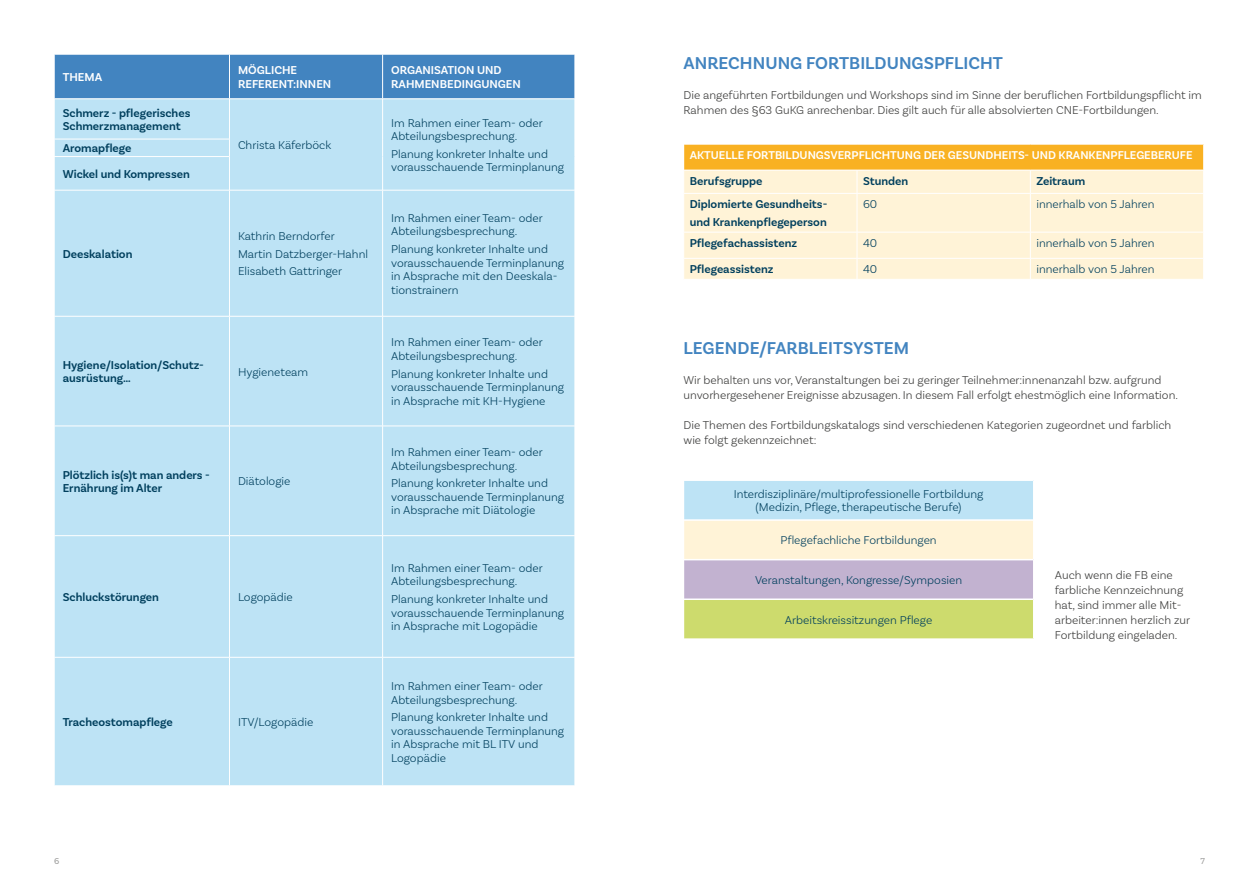
<style>
.page{position:relative;width:1259px;height:893px;background:#fff}
.page>*{position:absolute;margin:0;border:0;box-sizing:border-box;transform-origin:0 0}
.t1{font:600 18px "Basic Sans";color:#4284c0}
.t2{font:300 12px/13.5px "Basic Sans";color:#003f5d}
.t3{font:300 12px/15px "Basic Sans";color:#3c3c3b}
.t4{font:600 12px/13.5px "Basic Sans";color:#003f5d}
.t5{font:600 12px/13.5px "Basic Sans";color:#fff}
.t6{font:600 11.85px "Basic Sans";color:#fff}
.t7{font:9px "Basic Sans";color:#9d9d9c}
</style>
<div class="page">
<div style="left:683px;top:144px;width:520px;height:26px;background:#f9b122"></div>
<div style="left:684px;top:171px;width:519px;height:108px;background:#fff3d7"></div>
<svg style="left:856px;top:171px;width:1px;height:22px"></svg>
<svg style="left:1030px;top:171px;width:1px;height:22px"></svg>
<hr style="left:683px;top:193px;width:174px;height:1px;background:#fff">
<hr style="left:857px;top:193px;width:173px;height:1px;background:#fff">
<hr style="left:856px;top:194px;width:1px;height:38px;background:#fff">
<hr style="left:1030px;top:193px;width:173px;height:1px;background:#fff">
<hr style="left:1030px;top:194px;width:1px;height:38px;background:#fff">
<hr style="left:683px;top:232px;width:174px;height:1px;background:#fff">
<hr style="left:857px;top:232px;width:173px;height:1px;background:#fff">
<hr style="left:1030px;top:232px;width:173px;height:1px;background:#fff">
<hr style="left:683px;top:258px;width:174px;height:1px;background:#fff">
<hr style="left:857px;top:258px;width:173px;height:1px;background:#fff">
<svg style="left:856px;top:232px;width:1px;height:47px"></svg>
<hr style="left:1030px;top:258px;width:173px;height:1px;background:#fff">
<svg style="left:1030px;top:233px;width:1px;height:46px"></svg>
<hr style="left:683px;top:144px;width:174px;height:1px;background:#fff">
<hr style="left:857px;top:144px;width:173px;height:1px;background:#fff">
<hr style="left:1030px;top:144px;width:173px;height:1px;background:#fff">
<svg style="left:683px;top:145px;width:1px;height:25px"></svg>
<svg style="left:1203px;top:144px;width:1px;height:26px"></svg>
<div style="left:683px;top:480px;width:350px;height:40px;background:#bde3f5"></div>
<div style="left:683px;top:520px;width:350px;height:40px;background:#fff3d7"></div>
<div style="left:683px;top:560px;width:350px;height:39px;background:#c2b2d0"></div>
<div style="left:683px;top:599px;width:350px;height:40px;background:#cddb6d"></div>
<hr style="left:684px;top:519px;width:349px;height:2px;background:#fff">
<hr style="left:684px;top:559px;width:349px;height:1px;background:#fff">
<hr style="left:684px;top:598px;width:349px;height:2px;background:#fff">
<hr style="left:683px;top:480px;width:350px;height:1px;background:#fff">
<hr style="left:683px;top:481px;width:1px;height:39px;background:#fff">
<hr style="left:683px;top:520px;width:1px;height:40px;background:#fff">
<hr style="left:683px;top:560px;width:1px;height:39px;background:#fff">
<hr style="left:683px;top:599px;width:1px;height:40px;background:#fff">
<div style="left:55px;top:55px;width:519px;height:44px;background:#4284c0"></div>
<div style="left:55px;top:100px;width:519px;height:685px;background:#bde3f5"></div>
<hr style="left:229px;top:54px;width:1px;height:45px;background:#fff">
<hr style="left:382px;top:54px;width:1px;height:45px;background:#fff">
<hr style="left:229px;top:99px;width:1px;height:40px;background:#fff">
<hr style="left:382px;top:99px;width:1px;height:40px;background:#fff">
<svg style="left:382px;top:139px;width:1px;height:18px"></svg>
<hr style="left:382px;top:157px;width:1px;height:33px;background:#fff">
<hr style="left:54px;top:139px;width:176px;height:1px;background:#fff">
<svg style="left:229px;top:139px;width:1px;height:17px"></svg>
<hr style="left:54px;top:156px;width:176px;height:1px;background:#fff">
<hr style="left:229px;top:157px;width:1px;height:33px;background:#fff">
<hr style="left:54px;top:190px;width:175px;height:1px;background:#fff">
<hr style="left:229px;top:190px;width:153px;height:1px;background:#fff">
<hr style="left:229px;top:190px;width:1px;height:126px;background:#fff">
<hr style="left:382px;top:190px;width:193px;height:1px;background:#fff">
<hr style="left:382px;top:190px;width:1px;height:126px;background:#fff">
<hr style="left:54px;top:316px;width:175px;height:1px;background:#fff">
<hr style="left:229px;top:316px;width:153px;height:1px;background:#fff">
<hr style="left:229px;top:316px;width:1px;height:110px;background:#fff">
<hr style="left:382px;top:316px;width:193px;height:1px;background:#fff">
<hr style="left:382px;top:316px;width:1px;height:110px;background:#fff">
<hr style="left:54px;top:426px;width:175px;height:1px;background:#fff">
<hr style="left:229px;top:426px;width:153px;height:1px;background:#fff">
<hr style="left:229px;top:426px;width:1px;height:109px;background:#fff">
<hr style="left:382px;top:426px;width:193px;height:1px;background:#fff">
<hr style="left:382px;top:426px;width:1px;height:109px;background:#fff">
<hr style="left:54px;top:535px;width:175px;height:1px;background:#fff">
<hr style="left:229px;top:535px;width:153px;height:1px;background:#fff">
<hr style="left:229px;top:536px;width:1px;height:121px;background:#fff">
<hr style="left:382px;top:535px;width:193px;height:1px;background:#fff">
<hr style="left:382px;top:536px;width:1px;height:121px;background:#fff">
<hr style="left:54px;top:657px;width:175px;height:1px;background:#fff">
<hr style="left:229px;top:657px;width:153px;height:1px;background:#fff">
<hr style="left:229px;top:657px;width:1px;height:129px;background:#fff">
<hr style="left:382px;top:657px;width:193px;height:1px;background:#fff">
<hr style="left:382px;top:657px;width:1px;height:129px;background:#fff">
<svg style="left:574px;top:139px;width:1px;height:18px"></svg>
<svg style="left:54px;top:139px;width:1px;height:17px"></svg>
<p class="t5" style="left:63px;top:70px;width:41px">THEMA</p>
<p class="t5" style="left:238px;top:64px;width:95px">MÖGLICHE<br>REFERENT:INNEN</p>
<p class="t5" style="left:391px;top:63px;width:131px;line-height:14.4px">ORGANISATION UND<br>RAHMENBEDINGUNGEN</p>
<p class="t4" style="left:63px;top:106px;width:129px">Schmerz - pflegerisches<br>Schmerzmanagement</p>
<p class="t2" style="left:238px;top:138px;width:95px">Christa Käferböck</p>
<p class="t2" style="left:391px;top:116px;width:153px">Im Rahmen einer Team- oder<br>Abteilungsbesprechung.</p>
<p class="t2" style="left:391px;top:147px;width:174px">Planung konkreter Inhalte und vorausschauende Terminplanung</p>
<p class="t4" style="left:63px;top:136px;width:129px;line-height:25.5px">Aromapflege<br>Wickel und Kompressen</p>
<p class="t4" style="left:63px;top:247px;width:71px">Deeskalation</p>
<p class="t2" style="left:238px;top:227px;width:132px;line-height:17.7px">Kathrin Berndorfer<br>Martin Datzberger-Hahnl<br>Elisabeth Gattringer</p>
<p class="t4" style="left:63px;top:358px;width:143px">Hygiene/Isolation/Schutz&shy;ausrüstung…</p>
<p class="t2" style="left:238px;top:365px;width:72px">Hygieneteam</p>
<p class="t4" style="left:63px;top:468px;width:149px">Plötzlich is(s)t man anders -<br>Ernährung im Alter</p>
<p class="t2" style="left:238px;top:474px;width:54px">Diätologie</p>
<p class="t4" style="left:63px;top:590px;width:98px">Schluckstörungen</p>
<p class="t2" style="left:238px;top:590px;width:56px">Logopädie</p>
<p class="t4" style="left:63px;top:715px;width:112px">Tracheostomapflege</p>
<p class="t2" style="left:238px;top:715px;width:77px">ITV/Logopädie</p>
<p class="t2" style="left:391px;top:211px;width:153px">Im Rahmen einer Team- oder<br>Abteilungsbesprechung.</p>
<p class="t2" style="left:391px;top:242px;width:174px">Planung konkreter Inhalte und vorausschauende Terminplanung in Absprache mit den Deeskala&shy;tionstrainern</p>
<p class="t2" style="left:391px;top:336px;width:153px">Im Rahmen einer Team- oder<br>Abteilungsbesprechung.</p>
<p class="t2" style="left:391px;top:367px;width:174px">Planung konkreter Inhalte und vorausschauende Terminplanung in Absprache mit KH-Hygiene</p>
<p class="t2" style="left:391px;top:445px;width:153px">Im Rahmen einer Team- oder<br>Abteilungsbesprechung.</p>
<p class="t2" style="left:391px;top:476px;width:174px">Planung konkreter Inhalte und vorausschauende Terminplanung in Absprache mit Diätologie</p>
<p class="t2" style="left:391px;top:561px;width:153px">Im Rahmen einer Team- oder<br>Abteilungsbesprechung.</p>
<p class="t2" style="left:391px;top:592px;width:174px">Planung konkreter Inhalte und vorausschauende Terminplanung in Absprache mit Logopädie</p>
<p class="t2" style="left:391px;top:679px;width:153px">Im Rahmen einer Team- oder<br>Abteilungsbesprechung.</p>
<p class="t2" style="left:391px;top:710px;width:174px">Planung konkreter Inhalte und vorausschauende Terminplanung in Absprache mit BL ITV und<br>Logopädie</p>
<h1 class="t1" style="left:683px;top:52px;width:321px">ANRECHNUNG FORTBILDUNGSPFLICHT</h1>
<p class="t3" style="left:683px;top:87px;width:520px">Die angeführten Fortbildungen und Workshops sind im Sinne der beruflichen Fortbildungspflicht im<br>Rahmen des §63 GuKG anrechenbar. Dies gilt auch für alle absolvierten CNE-Fortbildungen.</p>
<p class="t6" style="left:689px;top:148px;width:504px">AKTUELLE FORTBILDUNGSVERPFLICHTUNG DER GESUNDHEITS- UND KRANKENPFLEGEBERUFE</p>
<p class="t4" style="left:689px;top:174px;width:74px">Berufsgruppe</p>
<p class="t4" style="left:863px;top:174px;width:47px">Stunden</p>
<p class="t4" style="left:1036px;top:174px;width:50px">Zeitraum</p>
<p class="t4" style="left:689px;top:196px;width:139px;line-height:17.7px">Diplomierte Gesundheits&shy;und Krankenpflegeperson</p>
<p class="t2" style="left:863px;top:197px;width:16px">60</p>
<p class="t2" style="left:1036px;top:197px;width:120px">innerhalb von 5 Jahren</p>
<p class="t4" style="left:690px;top:236px;width:109px">Pflegefachassistenz</p>
<p class="t2" style="left:863px;top:236px;width:16px">40</p>
<p class="t2" style="left:1036px;top:236px;width:120px">innerhalb von 5 Jahren</p>
<p class="t4" style="left:690px;top:263px;width:85px">Pflegeassistenz</p>
<p class="t2" style="left:863px;top:262px;width:16px">40</p>
<p class="t2" style="left:1036px;top:262px;width:120px">innerhalb von 5 Jahren</p>
<h1 class="t1" style="left:683px;top:337px;width:227px">LEGENDE/FARBLEITSYSTEM</h1>
<p class="t3" style="left:683px;top:372px;width:496px">Wir behalten uns vor, Veranstaltungen bei zu geringer Teilnehmer:innenanzahl bzw. aufgrund unvorhergesehener Ereignisse abzusagen. In diesem Fall erfolgt ehestmöglich eine Information.</p>
<p class="t3" style="left:683px;top:417px;width:489px">Die Themen des Fortbildungskatalogs sind verschiedenen Kategorien zugeordnet und farblich wie folgt gekennzeichnet:</p>
<p class="t2" style="left:734px;top:487px;width:251px;text-align:center">Interdisziplinäre/multiprofessionelle Fortbildung (Medizin, Pflege, therapeutische Berufe)</p>
<p class="t2" style="left:780px;top:533px;width:158px">Pflegefachliche Fortbildungen</p>
<p class="t2" style="left:755px;top:573px;width:209px">Veranstaltungen, Kongresse/Symposien</p>
<p class="t2" style="left:785px;top:613px;width:149px">Arbeitskreissitzungen Pflege</p>
<p class="t3" style="left:1054px;top:567px;width:137px">Auch wenn die FB eine farbliche Kennzeichnung hat, sind immer alle Mit&shy;arbeiter:innen herzlich zur<br>Fortbildung eingeladen.</p>
<p class="t7" style="left:54px;top:856px;width:7px">6</p>
<p class="t7" style="left:1200px;top:856px;width:6px">7</p>
</div>
